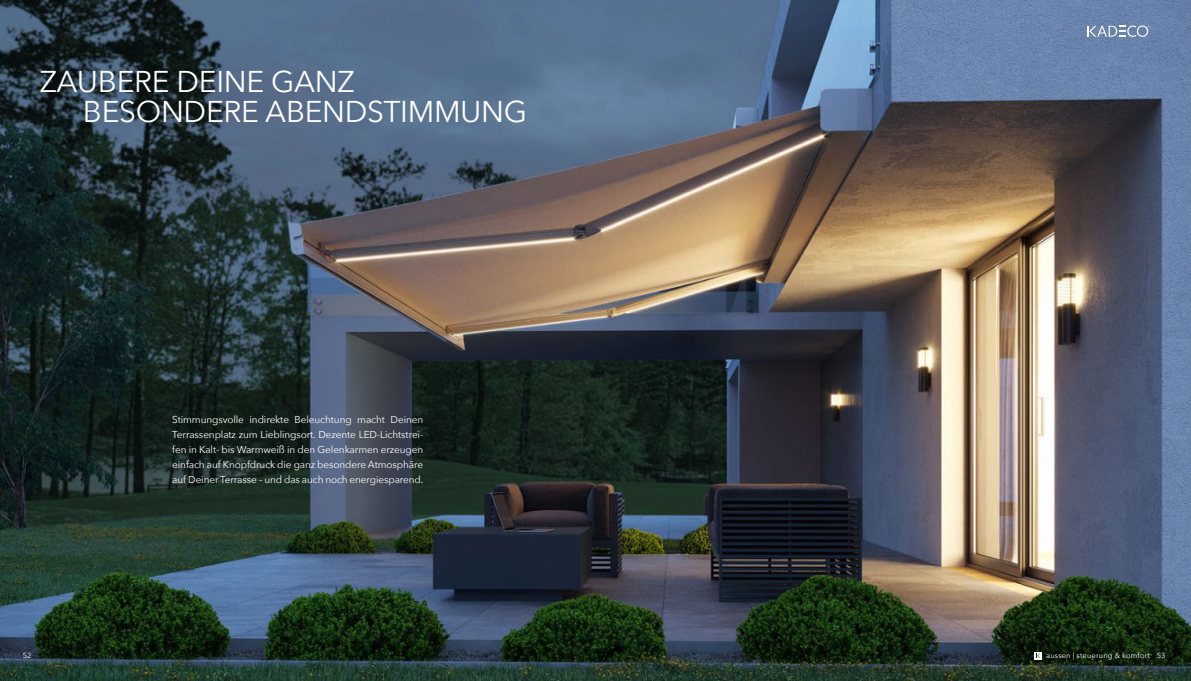
<style>
.page{position:relative;width:1191px;height:681px;background:#fff}
.page>*{position:absolute;margin:0;border:0;box-sizing:border-box;transform-origin:0 0}
.t1{font:30px/30px "Avenir Next";letter-spacing:-.01em;color:#fff}
.t2{font:10px/15px "Avenir Next";letter-spacing:-.01em;color:#fff;text-align:justify}
.t3{font:7.5px "Avenir Next";letter-spacing:.02em;color:#fff}
</style>
<div class="page">
<img style="left:0;top:0;width:1191px;height:680px">
<svg style="left:1087px;top:26px;width:62px;height:11px"></svg>
<svg style="left:1034px;top:652px;width:7px;height:7px"></svg>
<svg style="left:1036px;top:653px;width:4px;height:4px"></svg>
<h1 class="t1" style="left:83px;top:68px;width:446px;text-indent:-43px">ZAUBERE DEINE GANZ<br>BESONDERE ABENDSTIMMUNG</h1>
<p class="t3" style="left:23px;top:651px;width:10px">52</p>
<p class="t2" style="left:172px;top:412px;width:253px">Stimmungsvolle indirekte Beleuchtung macht Deinen Terrassenplatz zum Lieblingsort. Dezente LED-Lichtstrei&shy;fen in Kalt- bis Warmweiß in den Gelenkarmen erzeugen einfach auf Knopfdruck die ganz besondere Atmosphäre auf Deiner Terrasse – und das auch noch energiesparend.</p>
<p class="t3" style="left:1046px;top:651px;width:105px">aussen | steuerung &amp; komfort</p>
<p class="t3" style="left:1156px;top:651px;width:10px">53</p>
</div>
